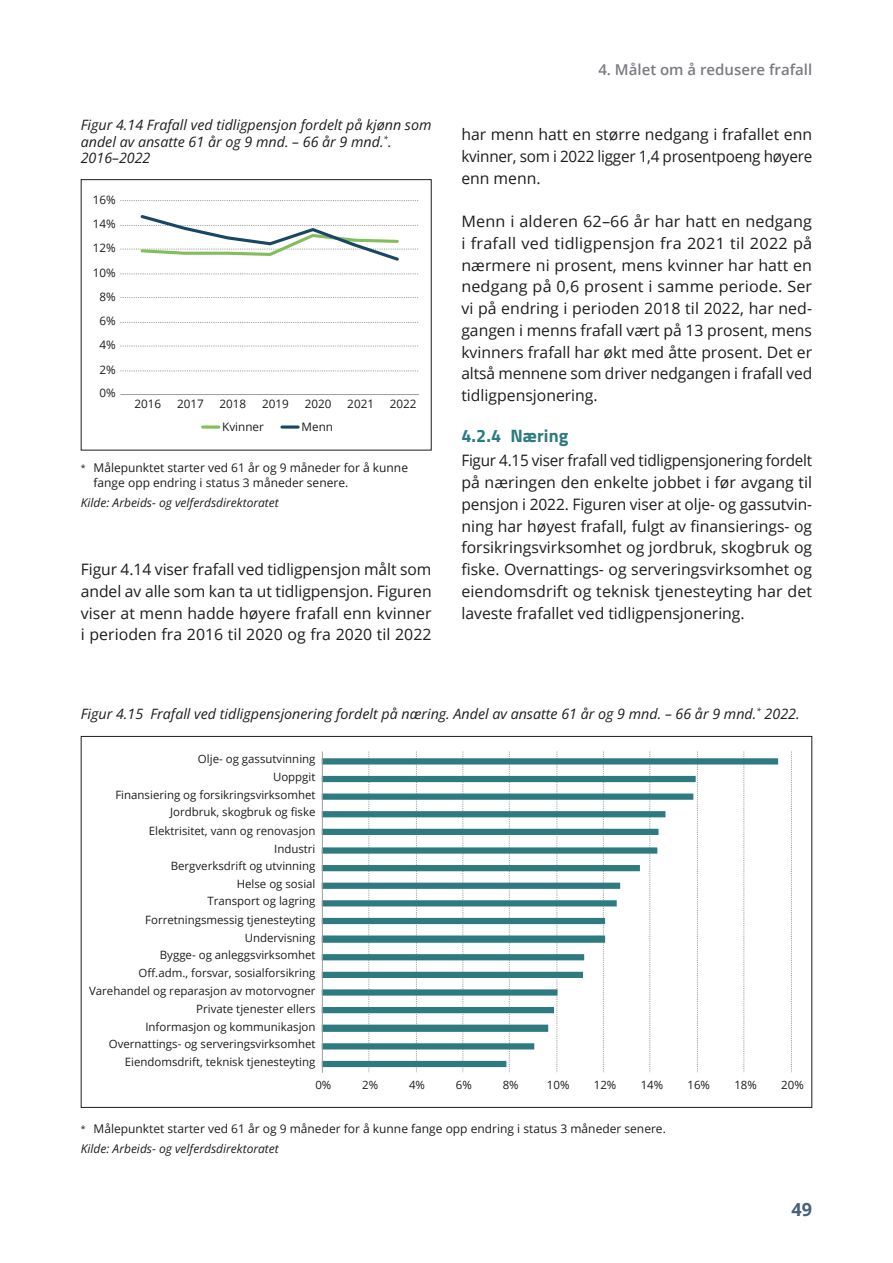
<style>
.page{position:relative;width:893px;height:1263px;background:#fff}
.page>*{position:absolute;margin:0;border:0;box-sizing:border-box;transform-origin:0 0}
.Tittel_3_nr{font:700 18px "Titillium Web";letter-spacing:.005em;color:#2d7b81}
.t1{font:700 18px "Open Sans";color:#46607c}
.Brtekst{font:15.75px/21.8px "Open Sans";color:#1d1d1b;text-align:justify}
.t2{font:600 15px "Open Sans";color:#7a7b82}
.Figurtitttel{font:italic 14.25px/16.5px "Open Sans";color:#1d1d1b}
.Figur_note{font:12px/15px "Open Sans";color:#1d1d1b}
.Figur_kilde{font:italic 12px "Open Sans";color:#1d1d1b}
.t3{font:11.7px "Open Sans";color:#1d1d1b}
.t4{font:11.4px "Open Sans";color:#1d1d1b}
.s1{font-size:8.7px}
</style>
<div class="page">
<svg style="left:120px;top:370px;width:299px;height:1px"></svg>
<svg style="left:120px;top:346px;width:299px;height:1px"></svg>
<svg style="left:120px;top:322px;width:299px;height:1px"></svg>
<svg style="left:120px;top:297px;width:299px;height:1px"></svg>
<svg style="left:120px;top:273px;width:299px;height:1px"></svg>
<svg style="left:120px;top:200px;width:299px;height:1px"></svg>
<hr style="left:120px;top:394px;width:299px;height:1px;background:#9d9d9c">
<svg style="left:120px;top:215px;width:299px;height:46px"></svg>
<svg style="left:203px;top:425px;width:16px;height:4px"></svg>
<svg style="left:282px;top:425px;width:16px;height:4px"></svg>
<div style="left:81px;top:179px;width:351px;height:271px;border:1px solid #1d1d1b"></div>
<svg style="left:791px;top:751px;width:1px;height:322px"></svg>
<svg style="left:323px;top:758px;width:455px;height:309px"></svg>
<hr style="left:322px;top:751px;width:1px;height:322px;background:#9d9d9c">
<p class="Figurtitttel" style="left:81px;top:116px;width:352px">Figur 4.14 Frafall ved tidligpensjon fordelt på kjønn som andel av ansatte 61 år og 9 mnd. – 66 år 9 mnd.<sup>*</sup>.<br>2016–2022</p>
<p class="t3" style="left:93px;top:191px;width:25px">16%</p>
<p class="t3" style="left:93px;top:216px;width:25px">14%</p>
<p class="t3" style="left:93px;top:240px;width:25px">12%</p>
<p class="t3" style="left:93px;top:265px;width:25px">10%</p>
<p class="t3" style="left:99px;top:288px;width:18px">8%</p>
<p class="t3" style="left:99px;top:313px;width:18px">6%</p>
<p class="t3" style="left:99px;top:337px;width:18px">4%</p>
<p class="t3" style="left:99px;top:362px;width:18px">2%</p>
<p class="t3" style="left:99px;top:385px;width:18px">0%</p>
<p class="t3" style="left:134px;top:396px;width:28px">2016</p>
<p class="t3" style="left:177px;top:396px;width:28px">2017</p>
<p class="t3" style="left:220px;top:396px;width:28px">2018</p>
<p class="t3" style="left:262px;top:396px;width:28px">2019</p>
<p class="t3" style="left:305px;top:396px;width:28px">2020</p>
<p class="t3" style="left:347px;top:396px;width:28px">2021</p>
<p class="t3" style="left:390px;top:396px;width:28px">2022</p>
<p class="t3" style="left:222px;top:418px;width:43px">Kvinner</p>
<p class="t3" style="left:302px;top:418px;width:33px">Menn</p>
<p class="Figur_note" style="left:94px;top:459px;width:316px;text-indent:-13px"><span class="s1">*</span> Målepunktet starter ved 61 år og 9 måneder for å kunne fange opp endring i status 3 måneder senere.</p>
<p class="Figur_kilde" style="left:81px;top:495px;width:200px">Kilde: Arbeids- og velferdsdirektoratet</p>
<p class="Brtekst" style="left:81px;top:558px;width:352px">Figur 4.14 viser frafall ved tidligpensjon målt som andel av alle som kan ta ut tidligpensjon. Figuren viser at menn hadde høyere frafall enn kvinner i perioden fra 2016 til 2020 og fra 2020 til 2022</p>
<p class="t2" style="left:598px;top:59px;width:215px">4. Målet om å redusere frafall</p>
<p class="Brtekst" style="left:461px;top:123px;width:352px">har menn hatt en større nedgang i frafallet enn kvinner, som i 2022 ligger 1,4 prosentpoeng høyere enn menn.</p>
<p class="Brtekst" style="left:461px;top:210px;width:352px">Menn i alderen 62–66 år har hatt en nedgang i frafall ved tidligpensjon fra 2021 til 2022 på nærmere ni prosent, mens kvinner har hatt en nedgang på 0,6 prosent i samme periode. Ser vi på endring i perioden 2018 til 2022, har ned&shy;gangen i menns frafall vært på 13 prosent, mens kvinners frafall har økt med åtte prosent. Det er altså mennene som driver nedgangen i frafall ved tidligpensjonering.</p>
<h3 class="Tittel_3_nr" style="left:461px;top:422px;width:108px">4.2.4 Næring</h3>
<p class="Brtekst" style="left:461px;top:449px;width:352px">Figur 4.15 viser frafall ved tidligpensjonering fordelt på næringen den enkelte jobbet i før avgang til pensjon i 2022. Figuren viser at olje- og gassutvin&shy;ning har høyest frafall, fulgt av finansierings- og forsikringsvirksomhet og jordbruk, skogbruk og fiske. Overnattings- og serveringsvirksomhet og eiendomsdrift og teknisk tjenesteyting har det laveste frafallet ved tidligpensjonering.</p>
<p class="Figurtitttel" style="left:81px;top:705px;width:720px">Figur 4.15 Frafall ved tidligpensjonering fordelt på næring. Andel av ansatte 61 år og 9 mnd. – 66 år 9 mnd.<sup>*</sup> 2022.</p>
<p class="t4" style="left:198px;top:751px;width:119px">Olje- og gassutvinning</p>
<p class="t4" style="left:273px;top:769px;width:44px">Uoppgit</p>
<p class="t4" style="left:115px;top:787px;width:202px">Finansiering og forsikringsvirksomhet</p>
<p class="t4" style="left:170px;top:804px;width:147px">Jordbruk, skogbruk og fiske</p>
<p class="t4" style="left:149px;top:823px;width:168px">Elektrisitet, vann og renovasjon</p>
<p class="t4" style="left:274px;top:841px;width:43px">Industri</p>
<p class="t4" style="left:171px;top:858px;width:146px">Bergverksdrift og utvinning</p>
<p class="t4" style="left:237px;top:876px;width:80px">Helse og sosial</p>
<p class="t4" style="left:207px;top:893px;width:110px">Transport og lagring</p>
<p class="t4" style="left:145px;top:912px;width:172px">Forretningsmessig tjenesteyting</p>
<p class="t4" style="left:245px;top:930px;width:72px">Undervisning</p>
<p class="t4" style="left:160px;top:947px;width:157px">Bygge- og anleggsvirksomhet</p>
<p class="t4" style="left:139px;top:965px;width:178px">Off.adm., forsvar, sosialforsikring</p>
<p class="t4" style="left:89px;top:982px;width:228px">Varehandel og reparasjon av motorvogner</p>
<p class="t4" style="left:196px;top:1001px;width:121px">Private tjenester ellers</p>
<p class="t4" style="left:145px;top:1019px;width:172px">Informasjon og kommunikasjon</p>
<p class="t4" style="left:109px;top:1036px;width:208px">Overnattings- og serveringsvirksomhet</p>
<p class="t4" style="left:125px;top:1054px;width:192px">Eiendomsdrift, teknisk tjenesteyting</p>
<p class="t4" style="left:315px;top:1077px;width:17px">0%</p>
<p class="t4" style="left:362px;top:1077px;width:17px">2%</p>
<p class="t4" style="left:409px;top:1077px;width:17px">4%</p>
<p class="t4" style="left:456px;top:1077px;width:17px">6%</p>
<p class="t4" style="left:503px;top:1077px;width:17px">8%</p>
<p class="t4" style="left:547px;top:1077px;width:24px">10%</p>
<p class="t4" style="left:594px;top:1077px;width:24px">12%</p>
<p class="t4" style="left:641px;top:1077px;width:24px">14%</p>
<p class="t4" style="left:687px;top:1077px;width:24px">16%</p>
<p class="t4" style="left:734px;top:1077px;width:24px">18%</p>
<p class="t4" style="left:781px;top:1077px;width:24px">20%</p>
<p class="Figur_note" style="left:81px;top:1120px;width:587px"><span class="s1">*</span> Målepunktet starter ved 61 år og 9 måneder for å kunne fange opp endring i status 3 måneder senere.</p>
<p class="Figur_kilde" style="left:81px;top:1140px;width:200px">Kilde: Arbeids- og velferdsdirektoratet</p>
<p class="t1" style="left:792px;top:1197px;width:22px">49</p>
</div>
